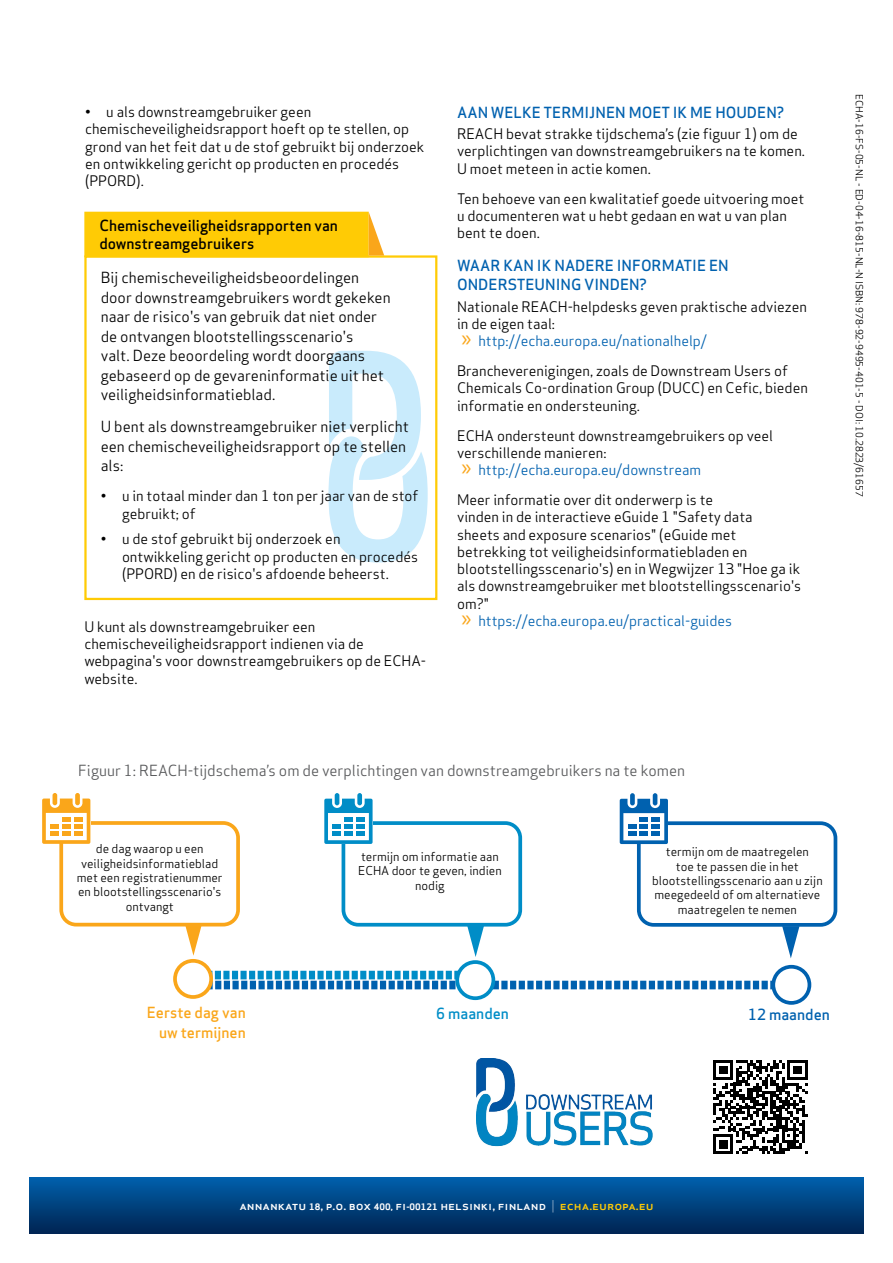
<style>
.page{position:relative;width:893px;height:1263px;background:#fff}
.page>*{position:absolute;margin:0;border:0;box-sizing:border-box;transform-origin:0 0}
.t1{font:15px/19.5px "Apex Sans";color:#000}
.t2{font:500 15px/19.5px "Apex Sans";color:#0061af}
.t3{font:15px "Apex Sans";color:#58595b}
.t4{font:500 15px/18px "Apex Sans";color:#000}
.t5{font:500 15px/19.5px "Apex Sans";color:#faa61a;text-align:right}
.t6{font:500 15px "Apex Sans";color:#008dc7}
.t7{font:14.25px/17.2px "Apex Sans";color:#000}
.t8{font:500 12.15px "Apex Sans";color:#fff;scale:1.08 1}
.t9{font:12px/14.4px "Apex Sans";color:#000;text-align:center}
.t10{font:9.75px "Apex Sans";color:#000}
.s1{font-family:"Myriad Pro";font-size:24px;color:#faa61a}
.s2{color:#0061af}
.s3{font-weight:700;font-size:8.7px}
.s4{font-weight:700;font-size:8.25px}
.s5{font-weight:300}
.s6{color:#ffcb05}
</style>
<div class="page">
<svg style="left:30px;top:1178px;width:833px;height:55px;background:#00417e"></svg>
<div style="left:59px;top:821px;width:181px;height:105px;border:4px solid #faa61a;border-radius:15px"></div>
<svg style="left:211px;top:971px;width:568px;height:18px"></svg>
<div style="left:173px;top:959px;width:40px;height:40px;border:4px solid #faa61a;border-radius:50%"></div>
<div style="left:457px;top:962px;width:36px;height:36px;background:#fff;border-radius:50%"></div>
<div style="left:455px;top:960px;width:40px;height:40px;border:4px solid #008dc7;border-radius:50%"></div>
<div style="left:773px;top:967px;width:36px;height:36px;background:#fff;border-radius:50%"></div>
<div style="left:771px;top:965px;width:40px;height:40px;border:4px solid #0061af;border-radius:50%"></div>
<svg style="left:185px;top:923px;width:17px;height:33px"></svg>
<hr style="left:53px;top:793px;width:4px;height:12px;background:#faa61a;border-radius:2px">
<div style="left:75px;top:793px;width:5px;height:12px;background:#faa61a;border-radius:2px"></div>
<svg style="left:42px;top:798px;width:48px;height:46px"></svg>
<div style="left:62px;top:817px;width:8px;height:5px;background:#faa61a"></div>
<div style="left:74px;top:817px;width:8px;height:5px;background:#faa61a"></div>
<div style="left:50px;top:824px;width:9px;height:5px;background:#faa61a"></div>
<div style="left:62px;top:824px;width:8px;height:5px;background:#faa61a"></div>
<div style="left:74px;top:824px;width:8px;height:5px;background:#faa61a"></div>
<div style="left:50px;top:831px;width:9px;height:5px;background:#faa61a"></div>
<div style="left:62px;top:831px;width:8px;height:5px;background:#faa61a"></div>
<div style="left:74px;top:831px;width:8px;height:5px;background:#faa61a"></div>
<div style="left:342px;top:821px;width:180px;height:105px;border:4px solid #008dc7;border-radius:15px"></div>
<svg style="left:467px;top:925px;width:17px;height:32px"></svg>
<hr style="left:335px;top:793px;width:4px;height:12px;background:#008dc7;border-radius:2px">
<div style="left:357px;top:793px;width:5px;height:12px;background:#008dc7;border-radius:2px"></div>
<svg style="left:324px;top:799px;width:49px;height:45px"></svg>
<div style="left:344px;top:817px;width:9px;height:5px;background:#008dc7"></div>
<div style="left:356px;top:817px;width:8px;height:5px;background:#008dc7"></div>
<div style="left:332px;top:824px;width:9px;height:5px;background:#008dc7"></div>
<div style="left:344px;top:824px;width:9px;height:5px;background:#008dc7"></div>
<div style="left:356px;top:824px;width:8px;height:5px;background:#008dc7"></div>
<div style="left:332px;top:831px;width:9px;height:5px;background:#008dc7"></div>
<div style="left:344px;top:831px;width:9px;height:5px;background:#008dc7"></div>
<div style="left:356px;top:831px;width:8px;height:5px;background:#008dc7"></div>
<div style="left:630px;top:793px;width:5px;height:12px;background:#0061af;border-radius:2px"></div>
<hr style="left:653px;top:793px;width:4px;height:12px;background:#0061af;border-radius:2px">
<svg style="left:620px;top:799px;width:217px;height:159px"></svg>
<img style="left:476px;top:1058px;width:177px;height:89px">
<svg style="left:328px;top:351px;width:100px;height:211px"></svg>
<div style="left:84px;top:255px;width:353px;height:345px;border:2px solid #ffcb05"></div>
<div style="left:85px;top:213px;width:283px;height:43px;background:#ffcb05"></div>
<div style="left:84px;top:212px;width:285px;height:45px;border:2px solid #ffcb05"></div>
<svg style="left:369px;top:213px;width:15px;height:43px"></svg>
<svg style="left:713px;top:1060px;width:94px;height:94px"></svg>
<p class="t7" style="left:85px;top:102px;width:341px">• u als downstreamgebruiker geen chemischeveiligheidsrapport hoeft op te stellen, op grond van het feit dat u de stof gebruikt bij onderzoek en ontwikkeling gericht op producten en procedés (PPORD).</p>
<p class="t10" style="left:867px;top:94px;width:404px;rotate:90deg">ECHA-16-FS-05-NL - ED-04-16-815-NL-N ISBN: 978-92-9495-401-5 - DOI: 10.2823/61657</p>
<p class="t2" style="left:457px;top:101px;width:329px">AAN WELKE TERMIJNEN MOET IK ME HOUDEN?</p>
<p class="t7" style="left:457px;top:124px;width:349px">REACH bevat strakke tijdschema’s (zie figuur 1) om de verplichtingen van downstreamgebruikers na te komen.<br>U moet meteen in actie komen.</p>
<p class="t7" style="left:457px;top:189px;width:349px">Ten behoeve van een kwalitatief goede uitvoering moet u documenteren wat u hebt gedaan en wat u van plan bent te doen.</p>
<p class="t2" style="left:457px;top:253px;width:273px">WAAR KAN IK NADERE INFORMATIE EN<br>ONDERSTEUNING VINDEN?</p>
<p class="t7" style="left:457px;top:296px;width:351px">Nationale REACH-helpdesks geven praktische adviezen in de eigen taal:<br><span class="s1">»</span> <span class="s2">http://echa.europa.eu/nationalhelp/</span></p>
<p class="t7" style="left:457px;top:361px;width:352px">Brancheverenigingen, zoals de Downstream Users of<br>Chemicals Co-ordination Group (DUCC) en Cefic, bieden informatie en ondersteuning.</p>
<p class="t7" style="left:457px;top:425px;width:317px">ECHA ondersteunt downstreamgebruikers op veel verschillende manieren:<br><span class="s1">»</span> <span class="s2">http://echa.europa.eu/downstream</span></p>
<p class="t7" style="left:457px;top:490px;width:345px">Meer informatie over dit onderwerp is te<br>vinden in de interactieve eGuide 1 "Safety data<br>sheets and exposure scenarios" (eGuide met betrekking tot veiligheidsinformatiebladen en blootstellingsscenario's) en in Wegwijzer 13 "Hoe ga ik als downstreamgebruiker met blootstellingsscenario's om?"<br><span class="s1">»</span> <span class="s2">https://echa.europa.eu/practical-guides</span></p>
<p class="t4" style="left:99px;top:215px;width:240px">Chemischeveiligheidsrapporten van downstreamgebruikers</p>
<p class="t1" style="left:101px;top:266px;width:291px">Bij chemischeveiligheidsbeoordelingen door downstreamgebruikers wordt gekeken naar de risico's van gebruik dat niet onder de ontvangen blootstellingsscenario's<br>valt. Deze beoordeling wordt doorgaans gebaseerd op de gevareninformatie uit het veiligheidsinformatieblad.</p>
<p class="t1" style="left:101px;top:416px;width:310px">U bent als downstreamgebruiker niet verplicht een chemischeveiligheidsrapport op te stellen als:</p>
<p class="t7" style="left:122px;top:486px;width:298px;text-indent:-21px">• u in totaal minder dan 1 ton per jaar van de stof gebruikt; of</p>
<p class="t7" style="left:122px;top:529px;width:298px;text-indent:-21px">• u de stof gebruikt bij onderzoek en ontwikkeling gericht op producten en procedés (PPORD) en de risico's afdoende beheerst.</p>
<p class="t7" style="left:84px;top:616px;width:343px">U kunt als downstreamgebruiker een chemischeveiligheidsrapport indienen via de webpagina's voor downstreamgebruikers op de ECHA&shy;website.</p>
<p class="t3" style="left:78px;top:758px;width:608px">Figuur 1: REACH-tijdschema’s om de verplichtingen van downstreamgebruikers na te komen</p>
<p class="t9" style="left:77px;top:840px;width:147px">de dag waarop u een veiligheidsinformatieblad met een registratienummer en blootstellingsscenario's ontvangt</p>
<p class="t9" style="left:358px;top:848px;width:145px">termijn om informatie aan<br>ECHA door te geven, indien nodig</p>
<p class="t9" style="left:652px;top:843px;width:172px">termijn om de maatregelen<br>toe te passen die in het blootstellingsscenario aan u zijn meegedeeld of om alternatieve maatregelen te nemen</p>
<p class="t5" style="left:147px;top:1001px;width:100px">Eerste dag van uw termijnen</p>
<p class="t6" style="left:436px;top:1000px;width:74px">6 maanden</p>
<p class="t2" style="left:748px;top:1003px;width:83px">12 maanden</p>
<p class="t8" style="left:239px;top:1195px;width:385px">annankatu <span class="s3">18</span>, p.o. box <span class="s3">400,</span> fi<span class="s4">-</span><span class="s3">00121</span> helsinki, finland <span class="s5">|</span> <span class="s6">echa.europa.eu</span></p>
</div>
